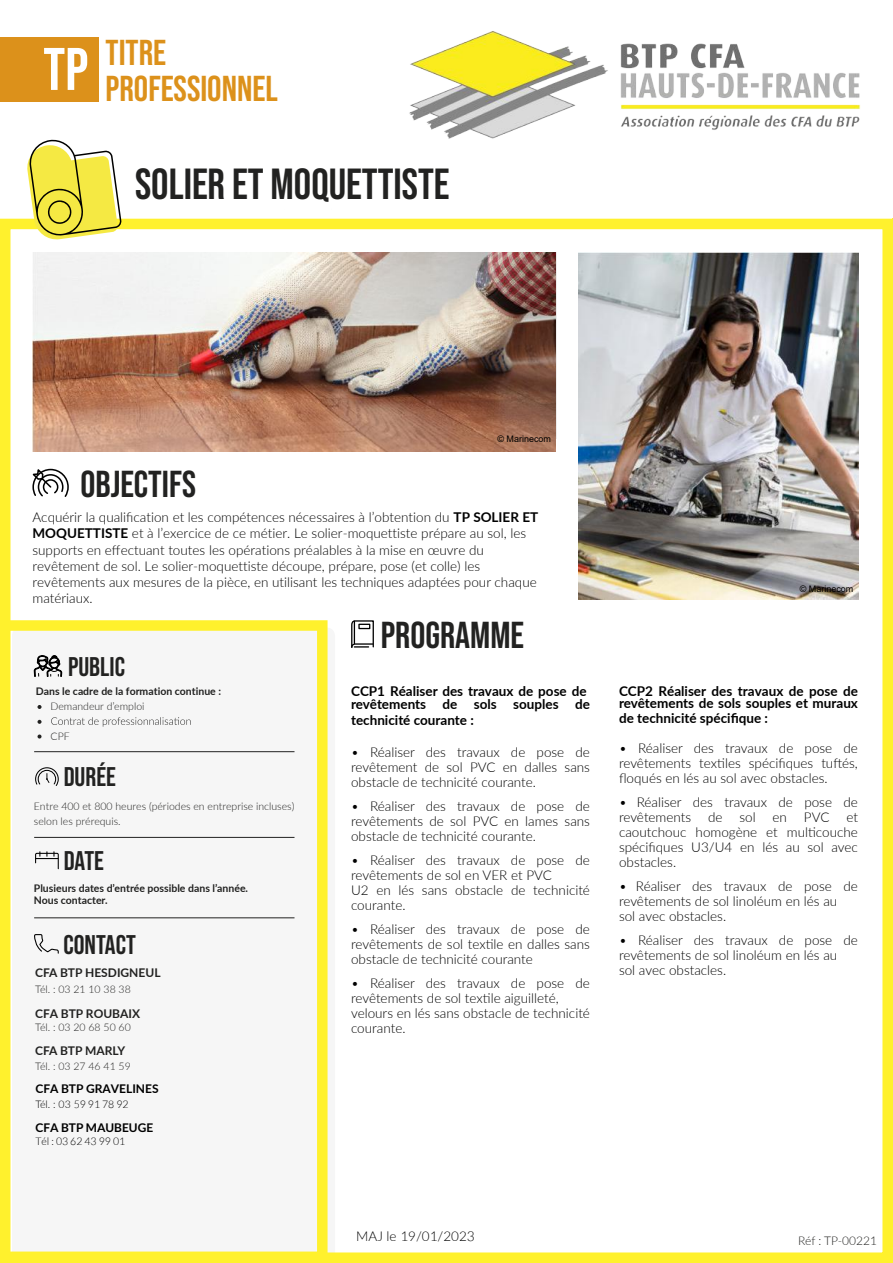
<style>
.page{position:relative;width:893px;height:1263px;background:#fff}
.page>*{position:absolute;margin:0;border:0;box-sizing:border-box;transform-origin:0 0}
.t1{font:700 43.5px "Bebas Neue Pro";color:#222221}
.t2{font:700 37.5px "Bebas Neue Pro";color:#222221}
.t3{font:700 36px/36px "Bebas Neue Pro";color:#dc911b}
.t4{font:700 27px "Bebas Neue Pro";color:#222221}
.t5{font:300 13.5px/15px "Lato";color:#000}
.t6{font:700 13.5px/13.8px "Lato";color:#000}
.t7{font:700 12px "Lato";color:#222221}
.t8{font:700 12px "Lato";color:#000}
.t9{font:300 12px "Lato";color:#222221}
.t10{font:300 10.5px/14.9px "Lato";color:#222221}
.t11{font:700 10.5px/12px "Lato";color:#222221}
.t12{font:300 10.5px "Lato";color:#000}
.t13{font:9px "Arial";color:#000}
.s1{font-size:60px;color:#fff}
.s2{font-weight:700}
</style>
<div class="page">
<div style="left:12px;top:628px;width:323px;height:635px;background:#f6f6f6;border-radius:9px"></div>
<svg style="left:32px;top:469px;width:37px;height:28px"></svg>
<svg style="left:351px;top:620px;width:23px;height:28px"></svg>
<div style="left:0;top:219px;width:893px;height:1044px;border:10px solid #fff12d"></div>
<svg style="left:0;top:620px;width:328px;height:642px"></svg>
<hr style="left:0;top:1262px;width:893px;height:1px;background:#fff12d">
<hr style="left:892px;top:219px;width:1px;height:1044px;background:#fff12d">
<div style="left:0;top:37px;width:98px;height:64px;background:#dc911b"></div>
<svg style="left:38px;top:720px;width:4px;height:4px"></svg>
<svg style="left:38px;top:705px;width:4px;height:4px"></svg>
<svg style="left:38px;top:734px;width:4px;height:4px"></svg>
<svg style="left:26px;top:139px;width:96px;height:101px"></svg>
<img style="left:33px;top:253px;width:522px;height:198px">
<img style="left:579px;top:252px;width:280px;height:347px">
<img style="left:409px;top:31px;width:452px;height:108px">
<h3 class="t3" style="left:106px;top:34px;width:174px;text-indent:-62px"><span class="s1">TP</span> TITRE<br>PROFESSIONNEL</h3>
<h1 class="t1" style="left:135px;top:159px;width:316px">SOLIER ET MOQUETTISTE</h1>
<h2 class="t2" style="left:81px;top:462px;width:117px">OBJECTIFS</h2>
<p class="t13" style="left:497px;top:433px;width:55px">© Marinecom</p>
<p class="t5" style="left:32px;top:509px;width:507px;line-height:16.2px">Acquérir la qualification et les compétences nécessaires à l’obtention du <span class="s2">TP SOLIER ET MOQUETTISTE</span> et à l’exercice de ce métier. Le solier-moquettiste prépare au sol, les supports en effectuant toutes les opérations préalables à la mise en œuvre du revêtement de sol. Le solier-moquettiste découpe, prépare, pose (et colle) les revêtements aux mesures de la pièce, en utilisant les techniques adaptées pour chaque matériaux.</p>
<h3 class="t4" style="left:68px;top:651px;width:58px">PUBLIC</h3>
<p class="t10" style="left:51px;top:698px;width:95px">Demandeur d’emploi</p>
<p class="t10" style="left:51px;top:728px;width:21px">CPF</p>
<h3 class="t4" style="left:64px;top:761px;width:54px">DURÉE</h3>
<p class="t10" style="left:34px;top:798px;width:262px">Entre 400 et 800 heures (périodes en entreprise incluses) selon les prérequis.</p>
<h3 class="t4" style="left:64px;top:845px;width:42px">DATE</h3>
<p class="t11" style="left:34px;top:882px;width:216px">Plusieurs dates d’entrée possible dans l’année.<br>Nous contacter.</p>
<p class="t11" style="left:36px;top:685px;width:187px">Dans le cadre de la formation continue :</p>
<h3 class="t4" style="left:64px;top:929px;width:74px">CONTACT</h3>
<p class="t7" style="left:35px;top:964px;width:127px">CFA BTP HESDIGNEUL</p>
<p class="t10" style="left:35px;top:981px;width:97px">Tél. : 03 21 10 38 38</p>
<p class="t7" style="left:35px;top:1005px;width:106px">CFA BTP ROUBAIX</p>
<p class="t10" style="left:35px;top:1019px;width:97px">Tél. : 03 20 68 50 60</p>
<p class="t7" style="left:35px;top:1041px;width:92px">CFA BTP MARLY</p>
<p class="t10" style="left:35px;top:1058px;width:97px">Tél. : 03 27 46 41 59</p>
<p class="t8" style="left:35px;top:1079px;width:125px">CFA BTP GRAVELINES</p>
<p class="t12" style="left:35px;top:1097px;width:95px">Tél. : 03 59 91 78 92</p>
<p class="t8" style="left:35px;top:1121px;width:119px">CFA BTP MAUBEUGE</p>
<p class="t12" style="left:35px;top:1136px;width:91px">Tél : 03 62 43 99 01</p>
<h2 class="t2" style="left:381px;top:614px;width:145px">PROGRAMME</h2>
<p class="t6" style="left:351px;top:683px;width:240px">CCP1 Réaliser des travaux de pose de revêtements de sols souples de</p>
<p class="t6" style="left:351px;top:713px;width:124px">technicité courante :</p>
<p class="t5" style="left:351px;top:744px;width:240px;text-align:justify">• Réaliser des travaux de pose de revêtement de sol PVC en dalles sans obstacle de technicité courante.</p>
<p class="t5" style="left:351px;top:798px;width:240px;text-align:justify">• Réaliser des travaux de pose de revêtements de sol PVC en lames sans obstacle de technicité courante.</p>
<p class="t5" style="left:351px;top:852px;width:240px">• Réaliser des travaux de pose de revêtements de sol en VER et PVC<br>U2 en lés sans obstacle de technicité courante.</p>
<p class="t5" style="left:351px;top:921px;width:240px;text-align:justify">• Réaliser des travaux de pose de revêtements de sol textile en dalles sans obstacle de technicité courante</p>
<p class="t5" style="left:351px;top:975px;width:240px">• Réaliser des travaux de pose de revêtements de sol textile aiguilleté, velours en lés sans obstacle de technicité courante.</p>
<p class="t13" style="left:800px;top:582px;width:55px">© Marinecom</p>
<p class="t6" style="left:619px;top:684px;width:240px;line-height:12.6px">CCP2 Réaliser des travaux de pose de revêtements de sols souples et muraux</p>
<p class="t6" style="left:619px;top:711px;width:150px">de technicité spécifique :</p>
<p class="t5" style="left:619px;top:740px;width:240px;text-align:justify">• Réaliser des travaux de pose de revêtements textiles spécifiques tuftés, floqués en lés au sol avec obstacles.</p>
<p class="t5" style="left:619px;top:794px;width:240px">• Réaliser des travaux de pose de revêtements</p>
<p class="t5" style="left:708px;top:809px;width:16px">de</p>
<p class="t5" style="left:739px;top:809px;width:18px">sol</p>
<p class="t5" style="left:773px;top:809px;width:16px">en</p>
<p class="t5" style="left:804px;top:809px;width:27px">PVC</p>
<p class="t5" style="left:619px;top:809px;width:240px;text-align:justify;text-indent:227px">et caoutchouc homogène et multicouche spécifiques U3/U4 en lés au sol avec obstacles.</p>
<p class="t5" style="left:619px;top:878px;width:240px">• Réaliser des travaux de pose de revêtements de sol linoléum en lés au<br>sol avec obstacles.</p>
<p class="t5" style="left:619px;top:932px;width:240px">• Réaliser des travaux de pose de revêtements de sol linoléum en lés au<br>sol avec obstacles.</p>
<p class="t5" style="left:356px;top:1228px;width:120px">MAJ le 19/01/2023</p>
<p class="t9" style="left:798px;top:1233px;width:80px">Réf : TP-00221</p>
</div>
